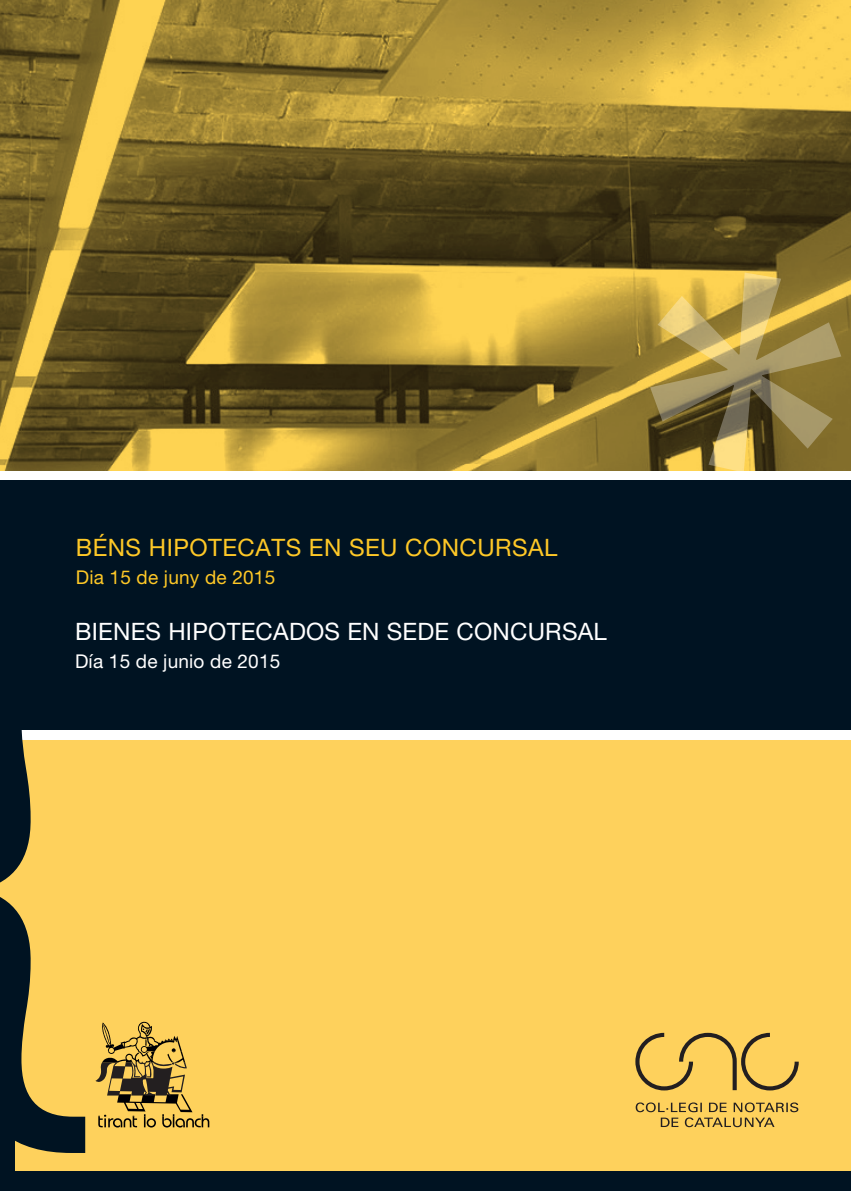
<style>
.page{position:relative;width:851px;height:1191px;background:#fff}
.page>*{position:absolute;margin:0;border:0;box-sizing:border-box;transform-origin:0 0}
.t1{font:657.4px "Myriad Pro";color:#001322}
.t2{font:24px "Helvetica Neue LT Pro";letter-spacing:.01em;color:#fff}
.t3{font:24px "Helvetica Neue LT Pro";letter-spacing:.02em;color:#fec827}
.t4{font:19px "Helvetica Neue LT Pro";letter-spacing:.01em;color:#fff}
.t5{font:19px "Helvetica Neue LT Pro";letter-spacing:.01em;color:#fec827}
</style>
<div class="page">
<svg style="left:0;top:0;width:850px;height:470px"></svg>
<div style="left:0;top:740px;width:850px;height:451px;background:#fed15c"></div>
<div style="left:0;top:480px;width:850px;height:249px;background:#001322"></div>
<svg style="left:635px;top:1032px;width:163px;height:58px"></svg>
<svg style="left:635px;top:1102px;width:163px;height:25px"></svg>
<svg style="left:95px;top:1021px;width:114px;height:106px"></svg>
<div style="left:0;top:1171px;width:850px;height:20px;background:#001322"></div>
<div style="left:0;top:1118px;width:15px;height:72px;background:#001322"></div>
<svg style="left:624px;top:251px;width:227px;height:241px"></svg>
<p class="t3" style="left:76px;top:532px;width:483px">BÉNS HIPOTECATS EN SEU CONCURSAL</p>
<p class="t5" style="left:76px;top:565px;width:201px">Dia 15 de juny de 2015</p>
<p class="t2" style="left:75px;top:617px;width:533px">BIENES HIPOTECADOS EN SEDE CONCURSAL</p>
<p class="t4" style="left:75px;top:650px;width:207px">Día 15 de junio de 2015</p>
<h1 class="t1" style="left:-85px;top:453px;width:188px">{</h1>
</div>
